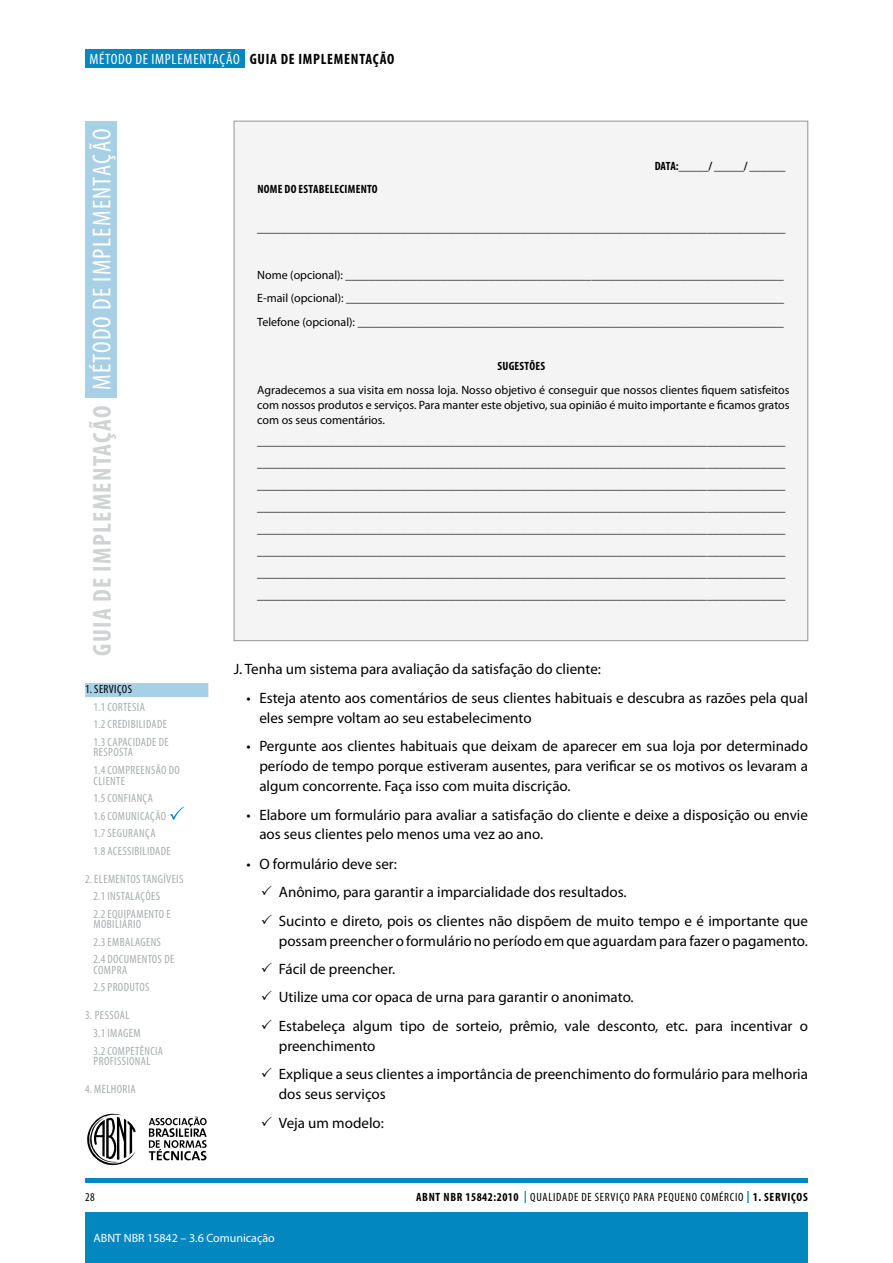
<style>
.page{position:relative;width:893px;height:1263px;background:#fff}
.page>*{position:absolute;margin:0;border:0;box-sizing:border-box;transform-origin:0 0}
.t1{font:condensed 25.95px "Myriad Pro";letter-spacing:.05em;color:#fff}
.t2{font:700 condensed 25.95px "Myriad Pro";letter-spacing:.05em;color:#d0d3d3}
.t3{font:15px/20px "Myriad Pro";color:#000}
.t4{font:condensed 15px "Myriad Pro";letter-spacing:.05em;color:#fff}
.t5{font:12px/22px "Myriad Pro";color:#000;text-align:justify}
.t6{font:condensed 12px/17.5px "Myriad Pro";letter-spacing:.03em;color:#a8acad}
.t7{font:700 condensed 12px "Myriad Pro";letter-spacing:.02em;color:#000}
.t8{font:condensed 12px "Myriad Pro";letter-spacing:.06em;color:#000}
.t9{font:12px "Myriad Pro";color:#fff}
.t10{font:condensed 12px "Myriad Pro";letter-spacing:.03em;color:#000}
.s1{font-weight:700;color:#000}
.s2{font-weight:700}
.s3{font-weight:700;font-stretch:normal;color:#0387c0}
</style>
<div class="page">
<hr style="left:85px;top:1179px;width:723px;height:4px;background:#0387c0">
<svg style="left:87px;top:1113px;width:49px;height:53px"></svg>
<svg style="left:149px;top:1116px;width:58px;height:45px"></svg>
<div style="left:85px;top:1213px;width:722px;height:50px;background:#0387c0"></div>
<div style="left:85px;top:121px;width:31px;height:277px;background:#a7cfe5"></div>
<div style="left:85px;top:49px;width:159px;height:18px;background:#0387c0"></div>
<div style="left:236px;top:123px;width:570px;height:516px;background:#f3f4f3"></div>
<svg style="left:85px;top:683px;width:123px;height:14px"></svg>
<div style="left:86px;top:685px;width:46px;height:11px;background:#a7cfe5"></div>
<svg style="left:170px;top:807px;width:14px;height:13px"></svg>
<p class="t4" style="left:89px;top:51px;width:307px">MÉTODO DE IMPLEMENTAÇÃO <span class="s1">GUIA DE IMPLEMENTAÇÃO</span></p>
<h1 class="t1" style="left:88px;top:390px;width:263px;rotate:-90deg">MÉTODO DE IMPLEMENTAÇÃO</h1>
<h1 class="t2" style="left:88px;top:656px;width:252px;rotate:-90deg">GUIA DE IMPLEMENTAÇÃO</h1>
<p class="t10" style="left:85px;top:683px;width:48px">1. SERVIÇOS</p>
<p class="t6" style="left:94px;top:698px;width:77px">1.1 CORTESIA<br>1.2 CREDIBILIDADE<br>1.3 CAPACIDADE DE</p>
<p class="t6" style="left:94px;top:744px;width:88px">RESPOSTA<br>1.4 COMPREENSÃO DO</p>
<p class="t6" style="left:94px;top:772px;width:79px">CLIENTE<br>1.5 CONFIANÇA<br>1.6 COMUNICAÇÃO<br>1.7 SEGURANÇA<br>1.8 ACESSIBILIDADE</p>
<p class="t6" style="left:94px;top:870px;width:91px;text-indent:-9px">2. ELEMENTOS TANGÍVEIS<br>2.1 INSTALAÇÕES<br>2.2 EQUIPAMENTO E</p>
<p class="t6" style="left:94px;top:916px;width:82px">MOBILIÁRIO<br>2.3 EMBALAGENS<br>2.4 DOCUMENTOS DE</p>
<p class="t6" style="left:94px;top:961px;width:57px">COMPRA<br>2.5 PRODUTOS</p>
<p class="t6" style="left:94px;top:1007px;width:71px;text-indent:-9px">3. PESSOAL<br>3.1 IMAGEM<br>3.2 COMPETÊNCIA</p>
<p class="t6" style="left:94px;top:1053px;width:58px">PROFISSIONAL</p>
<p class="t6" style="left:85px;top:1081px;width:52px">4. MELHORIA</p>
<p class="t7" style="left:655px;top:159px;width:132px">DATA:_____/ _____/ ______</p>
<p class="t7" style="left:257px;top:183px;width:122px">NOME DO ESTABELECIMENTO</p>
<p class="t7" style="left:257px;top:221px;width:529px">________________________________________________________________________________________</p>
<p class="t5" style="left:257px;top:263px;width:528px;line-height:23.5px">Nome (opcional): _________________________________________________________________________ E-mail (opcional): _________________________________________________________________________ Telefone (opcional): _______________________________________________________________________</p>
<p class="t7" style="left:497px;top:360px;width:49px">SUGESTÕES</p>
<p class="t5" style="left:257px;top:383px;width:534px;line-height:15px">Agradecemos a sua visita em nossa loja. Nosso objetivo é conseguir que nossos clientes fiquem satisfeitos com nossos produtos e serviços. Para manter este objetivo, sua opinião é muito importante e ficamos gratos com os seus comentários.</p>
<p class="t5" style="left:257px;top:430px;width:529px">________________________________________________________________________________________ ________________________________________________________________________________________ ________________________________________________________________________________________ ________________________________________________________________________________________ ________________________________________________________________________________________ ________________________________________________________________________________________ ________________________________________________________________________________________ ________________________________________________________________________________________</p>
<p class="t3" style="left:234px;top:660px;width:369px">J. Tenha um sistema para avaliação da satisfação do cliente:</p>
<p class="t3" style="left:259px;top:688px;width:550px;text-indent:-13px">• Esteja atento aos comentários de seus clientes habituais e descubra as razões pela qual eles sempre voltam ao seu estabelecimento</p>
<p class="t3" style="left:259px;top:736px;width:550px;text-align:justify;text-indent:-13px">• Pergunte aos clientes habituais que deixam de aparecer em sua loja por determinado período de tempo porque estiveram ausentes, para verificar se os motivos os levaram a algum concorrente. Faça isso com muita discrição.</p>
<p class="t3" style="left:259px;top:805px;width:550px;text-indent:-13px">• Elabore um formulário para avaliar a satisfação do cliente e deixe a disposição ou envie aos seus clientes pelo menos uma vez ao ano.</p>
<p class="t3" style="left:247px;top:854px;width:152px">• O formulário deve ser:</p>
<p class="t3" style="left:261px;top:882px;width:367px">✓ Anônimo, para garantir a imparcialidade dos resultados.</p>
<p class="t3" style="left:261px;top:911px;width:549px;text-align:right">✓ Sucinto e direto, pois os clientes não dispõem de muito tempo e é importante que possam preencher o formulário no período em que aguardam para fazer o pagamento.</p>
<p class="t3" style="left:261px;top:959px;width:136px">✓ Fácil de preencher.</p>
<p class="t3" style="left:261px;top:988px;width:374px">✓ Utilize uma cor opaca de urna para garantir o anonimato.</p>
<p class="t3" style="left:279px;top:1016px;width:531px;text-indent:-18px">✓ Estabeleça algum tipo de sorteio, prêmio, vale desconto, etc. para incentivar o preenchimento</p>
<p class="t3" style="left:279px;top:1065px;width:531px;text-indent:-18px">✓ Explique a seus clientes a importância de preenchimento do formulário para melhoria dos seus serviços</p>
<p class="t3" style="left:261px;top:1114px;width:125px">✓ Veja um modelo:</p>
<p class="t8" style="left:85px;top:1191px;width:11px">28</p>
<p class="t9" style="left:94px;top:1232px;width:183px">ABNT NBR 15842 – 3.6 Comunicação</p>
<p class="t8" style="left:416px;top:1191px;width:393px"><span class="s2">ABNT NBR 15842:2010</span> <span class="s3">|</span> QUALIDADE DE SERVIÇO PARA PEQUENO COMÉRCIO <span class="s3">|</span> <span class="s2">1. SERVIÇOS</span></p>
</div>
